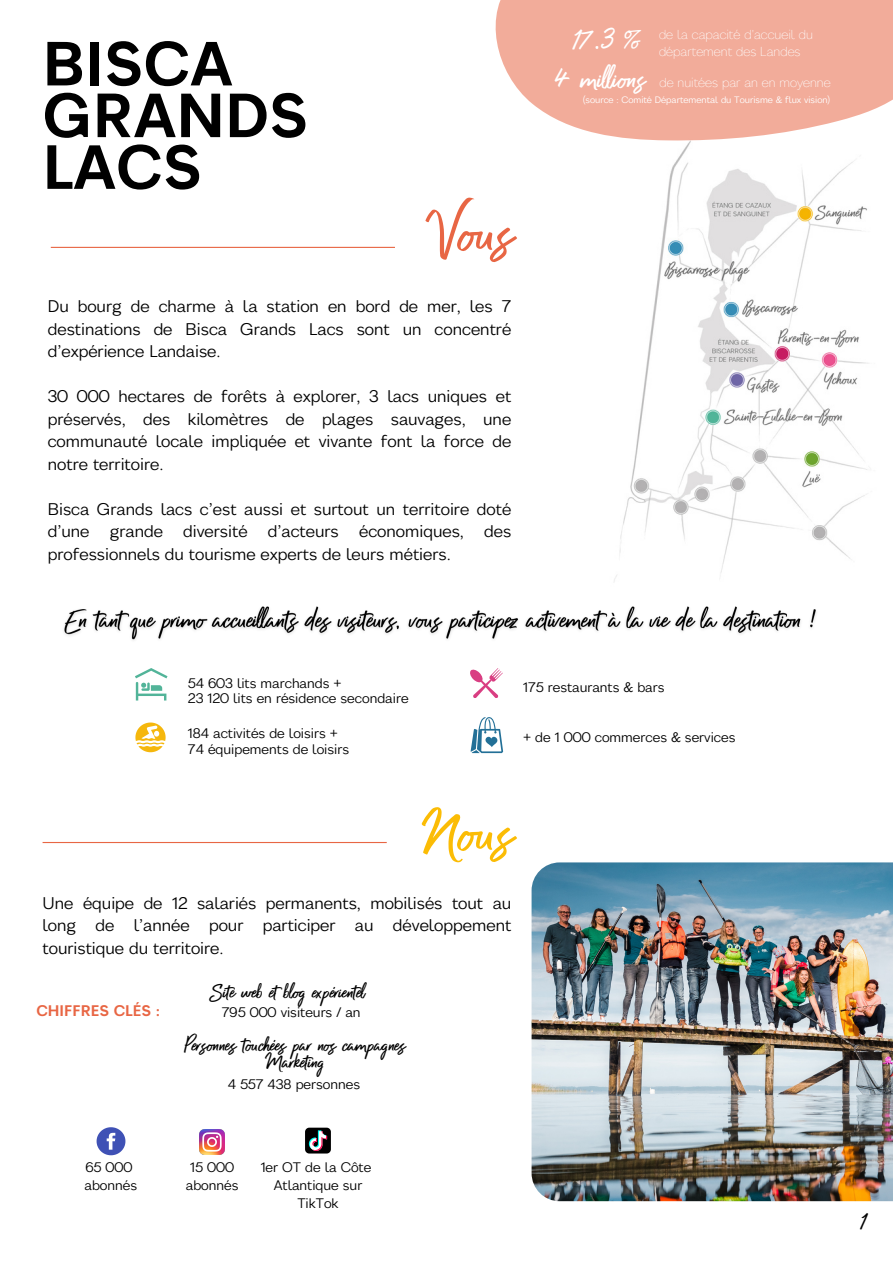
<style>
.page{position:relative;width:893px;height:1264px;background:#fff}
.page>*{position:absolute;margin:0;border:0;box-sizing:border-box;transform-origin:0 0}
.t1{font:75px "Radiant Beauty";color:#fbbc05}
.t2{font:75px "Radiant Beauty";color:#e86644}
.t3{font:700 60.75px "Landea";color:#000}
.t4{font:38.1px "Radiant Beauty";color:#fff}
.t5{font:31.05px "Radiant Beauty";color:#000}
.t6{font:25.35px "Radiant Beauty";color:#000}
.t7{font:16.5px/22.5px "Landea";color:#000;text-align:justify}
.t8{font:700 15px "Landea";color:#e86644}
.t9{font:13.5px/18px "Landea";color:#000;text-align:center}
.t10{font:200 12.75px "Landea";color:#fff}
.t11{font:9.15px "Landea";color:#fff}
</style>
<div class="page">
<img style="left:614px;top:141px;width:255px;height:441px">
<svg style="left:135px;top:668px;width:32px;height:32px"></svg>
<svg style="left:135px;top:722px;width:31px;height:31px"></svg>
<img style="left:531px;top:862px;width:361px;height:339px">
<svg style="left:495px;top:0;width:397px;height:141px;background:#f3b5a5"></svg>
<img style="left:64px;top:606px;width:752px;height:34px">
<svg style="left:470px;top:668px;width:33px;height:30px"></svg>
<svg style="left:470px;top:717px;width:33px;height:36px"></svg>
<svg style="left:97px;top:1127px;width:28px;height:28px"></svg>
<img style="left:200px;top:1129px;width:25px;height:25px">
<svg style="left:305px;top:1127px;width:26px;height:26px"></svg>
<hr style="left:51px;top:247px;width:344px;height:1px;background:#e86644">
<hr style="left:43px;top:842px;width:344px;height:1px;background:#e86644">
<p class="t3" style="left:43px;top:26px;width:192px">BISCA</p>
<p class="t3" style="left:43px;top:78px;width:267px">GRANDS</p>
<p class="t3" style="left:43px;top:129px;width:161px">LACS</p>
<p class="t2" style="left:433px;top:190px;width:79px">Vous</p>
<p class="t7" style="left:48px;top:295px;width:465px">Du bourg de charme à la station en bord de mer, les 7 destinations de Bisca Grands Lacs sont un concentré d’expérience Landaise.</p>
<p class="t7" style="left:48px;top:385px;width:465px">30 000 hectares de forêts à explorer, 3 lacs uniques et préservés, des kilomètres de plages sauvages, une communauté locale impliquée et vivante font la force de notre territoire.</p>
<p class="t7" style="left:48px;top:497px;width:465px">Bisca Grands lacs c’est aussi et surtout un territoire doté d’une grande diversité d’acteurs économiques, des professionnels du tourisme experts de leurs métiers.</p>
<p class="t4" style="left:572px;top:18px;width:70px">17.3 %</p>
<p class="t4" style="left:555px;top:58px;width:91px">4 millions</p>
<p class="t10" style="left:659px;top:26px;width:155px">de la capacité d'accueil du</p>
<p class="t10" style="left:659px;top:43px;width:143px">département des Landes</p>
<p class="t10" style="left:659px;top:74px;width:173px">de nuitées par an en moyenne</p>
<p class="t11" style="left:583px;top:94px;width:248px">(source : Comité Départemental du Tourisme &amp; flux vision)</p>
<p class="t9" style="left:188px;top:673px;width:155px">54 603 lits marchands +</p>
<p class="t9" style="left:188px;top:689px;width:222px">23 120 lits en résidence secondaire</p>
<p class="t9" style="left:188px;top:724px;width:151px">184 activités de loisirs +</p>
<p class="t9" style="left:188px;top:740px;width:163px">74 équipements de loisirs</p>
<p class="t9" style="left:523px;top:677px;width:143px">175 restaurants &amp; bars</p>
<p class="t9" style="left:523px;top:728px;width:214px">+ de 1 000 commerces &amp; services</p>
<p class="t1" style="left:421px;top:790px;width:91px">Nous</p>
<p class="t7" style="left:43px;top:891px;width:470px">Une équipe de 12 salariés permanents, mobilisés tout au long de l’année pour participer au développement touristique du territoire.</p>
<p class="t8" style="left:36px;top:1000px;width:125px">CHIFFRES CLÉS :</p>
<p class="t6" style="left:210px;top:977px;width:155px">Site web et blog expérientel</p>
<p class="t6" style="left:185px;top:1030px;width:221px">Personnes touchées par nos campagnes</p>
<p class="t9" style="left:222px;top:1003px;width:140px">795 000 visiteurs / an</p>
<p class="t6" style="left:267px;top:1047px;width:58px">Marketing</p>
<p class="t9" style="left:228px;top:1074px;width:134px">4 557 438 personnes</p>
<p class="t9" style="left:85px;top:1158px;width:48px">65 000</p>
<p class="t9" style="left:84px;top:1176px;width:54px">abonnés</p>
<p class="t9" style="left:190px;top:1158px;width:45px">15 000</p>
<p class="t9" style="left:186px;top:1176px;width:54px">abonnés</p>
<p class="t9" style="left:261px;top:1158px;width:112px">1er OT de la Côte</p>
<p class="t9" style="left:274px;top:1176px;width:90px">Atlantique sur<br>TikTok</p>
<p class="t5" style="left:860px;top:1203px;width:8px">1</p>
</div>
